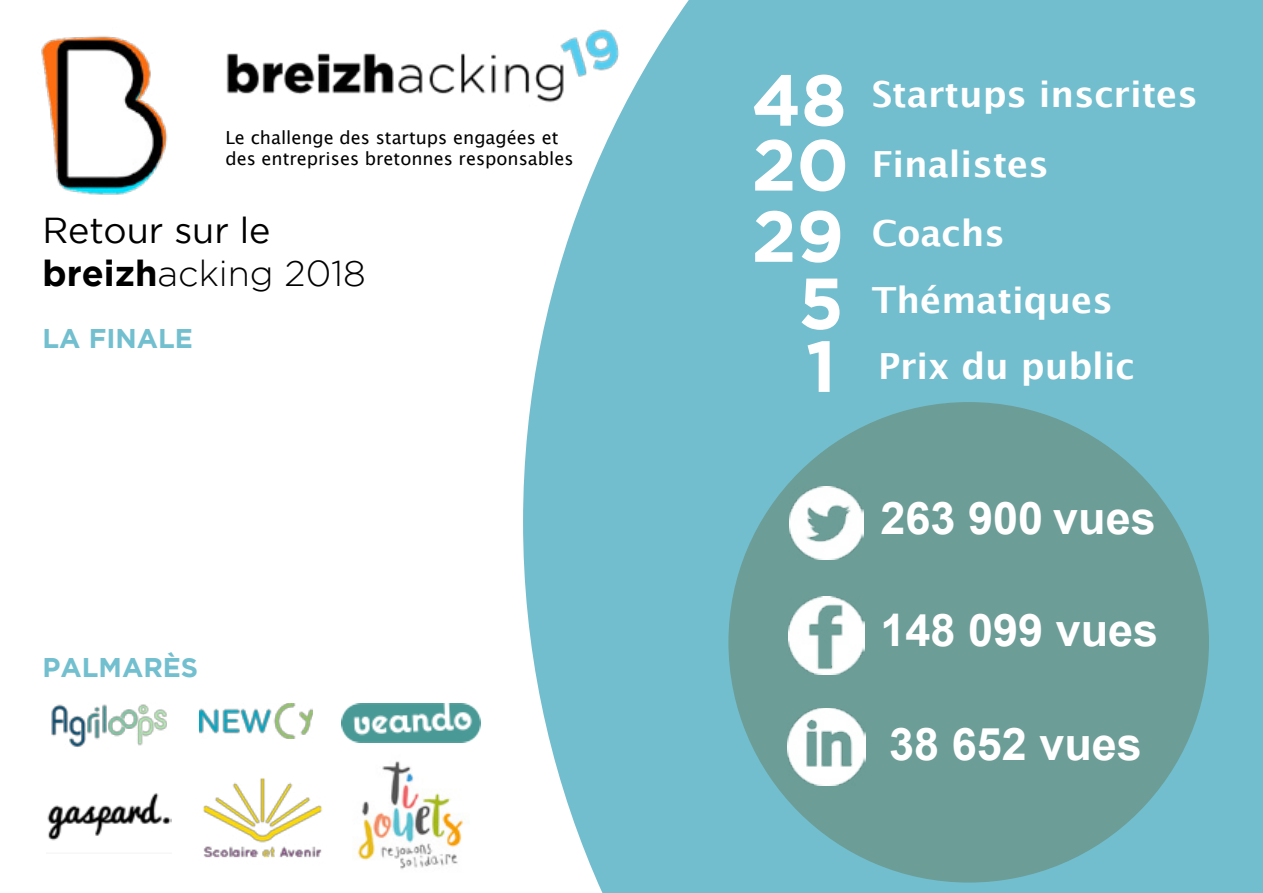
<style>
.page{position:relative;width:1263px;height:893px;background:#fff}
.page>*{position:absolute;margin:0;border:0;box-sizing:border-box;transform-origin:0 0}
.t1{font:700 72px/65.1px "Gotham";color:#fff}
.t2{font:700 45px "Arial";color:#fff}
.t3{font:700 36px/68.1px "Lucida Grande";color:#fff}
.t4{font:36px/43.2px "Gotham";color:#000}
.t5{font:700 27px "Gotham";color:#72bfcf}
.t6{font:18px/21.6px "Lucida Grande";color:#000}
.s1{font-weight:700}
.s2{font-weight:300}
</style>
<div class="page">
<div style="left:523px;top:0;width:740px;height:893px;background:#72bece"></div>
<img style="left:41px;top:36px;width:127px;height:159px">
<img style="left:226px;top:0;width:410px;height:144px">
<img style="left:200px;top:704px;width:113px;height:35px">
<img style="left:342px;top:704px;width:138px;height:38px">
<img style="left:354px;top:761px;width:110px;height:109px">
<img style="left:202px;top:778px;width:121px;height:80px">
<img style="left:51px;top:704px;width:116px;height:43px">
<img style="left:47px;top:793px;width:125px;height:48px">
<div style="left:728px;top:402px;width:481px;height:480px;background:#6c9d97;border-radius:50%"></div>
<img style="left:790px;top:486px;width:73px;height:74px">
<img style="left:789px;top:596px;width:76px;height:78px">
<img style="left:787px;top:708px;width:79px;height:78px">
<p class="t6" style="left:225px;top:127px;width:350px">Le challenge des startups engagées et des entreprises bretonnes responsables</p>
<h3 class="t4" style="left:43px;top:208px;width:325px">Retour sur le <span class="s1">breizh</span><span class="s2">acking 2018</span></h3>
<h3 class="t5" style="left:43px;top:323px;width:152px">LA FINALE</h3>
<h3 class="t5" style="left:43px;top:651px;width:157px">PALMARÈS</h3>
<h1 class="t1" style="left:752px;top:66px;width:99px">48<br>20</h1>
<h1 class="t1" style="left:798px;top:202px;width:47px;text-align:justify;text-indent:-47px">29<br>5<br>1</h1>
<h3 class="t3" style="left:872px;top:59px;width:327px">Startups inscrites<br>Finalistes<br>Coachs<br>Thématiques<br>Prix du public</h3>
<h2 class="t2" style="left:880px;top:489px;width:277px">263 900 vues</h2>
<h2 class="t2" style="left:880px;top:601px;width:279px">148 099 vues</h2>
<h2 class="t2" style="left:889px;top:715px;width:254px">38 652 vues</h2>
</div>
